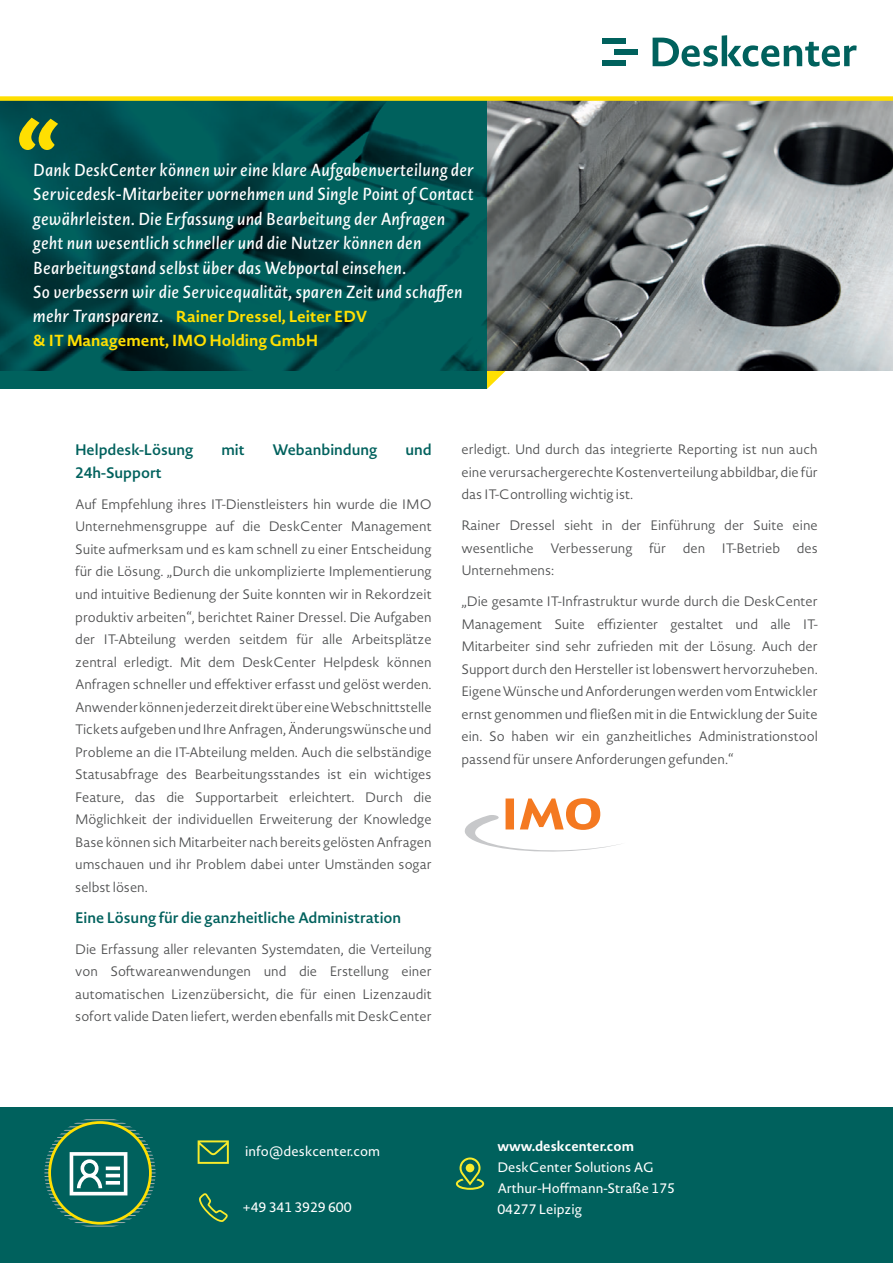
<style>
.page{position:relative;width:893px;height:1263px;background:#fff}
.page>*{position:absolute;margin:0;border:0;box-sizing:border-box;transform-origin:0 0}
.t1{font:italic 500 17.25px/24.5px "Novel Sans Pro";letter-spacing:.01em;color:#fff}
.t2{font:700 15.75px/23.5px "Novel Sans Pro";color:#ffdf01}
.t3{font:600 15px "Novel Sans Pro";color:#00615d}
.t4{font:300 13.5px/22.5px "Novel Sans Pro";color:#4b4c4d;text-align:justify}
.t5{font:13.5px/21px "Novel Sans Pro";color:#fff}
.t6{font:700 13.5px "Novel Sans Pro";color:#fff}
.s1{font-weight:500;font-style:italic;font-size:17.25px;color:#fff}
</style>
<div class="page">
<svg style="left:487px;top:370px;width:29px;height:19px"></svg>
<img style="left:487px;top:101px;width:406px;height:269px">
<svg style="left:0;top:101px;width:487px;height:288px;background:#00504f"></svg>
<div style="left:0;top:1107px;width:893px;height:156px;background:#00615d"></div>
<svg style="left:44px;top:1119px;width:112px;height:107px"></svg>
<svg style="left:199px;top:1193px;width:29px;height:29px"></svg>
<svg style="left:198px;top:1140px;width:31px;height:24px"></svg>
<svg style="left:456px;top:1157px;width:28px;height:33px"></svg>
<svg style="left:464px;top:798px;width:156px;height:54px"></svg>
<svg style="left:0;top:37px;width:893px;height:64px"></svg>
<div style="left:602px;top:38px;width:24px;height:6px;background:#00615d"></div>
<div style="left:614px;top:49px;width:24px;height:6px;background:#00615d"></div>
<div style="left:602px;top:60px;width:24px;height:6px;background:#00615d"></div>
<svg style="left:653px;top:35px;width:204px;height:32px"></svg>
<svg style="left:18px;top:115px;width:42px;height:36px;background:#77912b"></svg>
<p class="t1" style="left:33px;top:157px;width:443px">Dank DeskCenter können wir eine klare Aufgabenverteilung der Servicedesk-Mitarbeiter vornehmen und Single Point of Contact gewährleisten. Die Erfassung und Bearbeitung der Anfragen geht nun wesentlich schneller und die Nutzer können den Bearbeitungstand selbst über das Webportal einsehen.<br>So verbessern wir die Servicequalität, sparen Zeit und schaffen</p>
<p class="t2" style="left:33px;top:305px;width:336px"><span class="s1">mehr Transparenz.</span> Rainer Dressel, Leiter EDV &amp; IT Management, IMO Holding GmbH</p>
<p class="t3" style="left:75px;top:439px;width:120px">Helpdesk-Lösung</p>
<p class="t3" style="left:221px;top:439px;width:25px">mit</p>
<p class="t3" style="left:272px;top:439px;width:106px">Webanbindung</p>
<p class="t3" style="left:405px;top:439px;width:28px">und</p>
<p class="t3" style="left:75px;top:462px;width:88px">24h-Support</p>
<p class="t4" style="left:75px;top:493px;width:358px">Auf Empfehlung ihres IT-Dienstleisters hin wurde die IMO Unternehmensgruppe auf die DeskCenter Management Suite aufmerksam und es kam schnell zu einer Entscheidung für die Lösung. „Durch die unkomplizierte Implementierung und intuitive Bedienung der Suite konnten wir in Rekordzeit produktiv arbeiten“, berichtet Rainer Dressel. Die Aufgaben der IT-Abteilung werden seitdem für alle Arbeitsplätze zentral erledigt. Mit dem DeskCenter Helpdesk können Anfragen schneller und effektiver erfasst und gelöst werden.<br>Anwender können jederzeit direkt über eine Webschnittstelle Tickets aufgeben und Ihre Anfragen, Änderungswünsche und Probleme an die IT-Abteilung melden. Auch die selbständige Statusabfrage des Bearbeitungsstandes ist ein wichtiges Feature, das die Supportarbeit erleichtert. Durch die Möglichkeit der individuellen Erweiterung der Knowledge Base können sich Mitarbeiter nach bereits gelösten Anfragen umschauen und ihr Problem dabei unter Umständen sogar selbst lösen.</p>
<p class="t3" style="left:75px;top:906px;width:327px">Eine Lösung für die ganzheitliche Administration</p>
<p class="t4" style="left:75px;top:937px;width:358px">Die Erfassung aller relevanten Systemdaten, die Verteilung von Softwareanwendungen und die Erstellung einer automatischen Lizenzübersicht, die für einen Lizenzaudit sofort valide Daten liefert, werden ebenfalls mit DeskCenter</p>
<p class="t4" style="left:461px;top:438px;width:358px">erledigt. Und durch das integrierte Reporting ist nun auch eine verursachergerechte Kostenverteilung abbildbar, die für das IT-Controlling wichtig ist.</p>
<p class="t4" style="left:461px;top:514px;width:358px">Rainer Dressel sieht in der Einführung der Suite eine wesentliche Verbesserung für den IT-Betrieb des Unternehmens:</p>
<p class="t4" style="left:461px;top:590px;width:358px">„Die gesamte IT-Infrastruktur wurde durch die DeskCenter Management Suite effizienter gestaltet und alle IT-Mitarbeiter sind sehr zufrieden mit der Lösung. Auch der Support durch den Hersteller ist lobenswert hervorzuheben.<br>Eigene Wünsche und Anforderungen werden vom Entwickler ernst genommen und fließen mit in die Entwicklung der Suite ein. So haben wir ein ganzheitliches Administrationstool passend für unsere Anforderungen gefunden.“</p>
<p class="t5" style="left:245px;top:1141px;width:137px">info@deskcenter.com</p>
<p class="t6" style="left:497px;top:1136px;width:138px">www.deskcenter.com</p>
<p class="t5" style="left:497px;top:1156px;width:179px">DeskCenter Solutions AG<br>Arthur-Hoffmann-Straße 175<br>04277 Leipzig</p>
<p class="t5" style="left:243px;top:1197px;width:110px">+49 341 3929 600</p>
</div>
